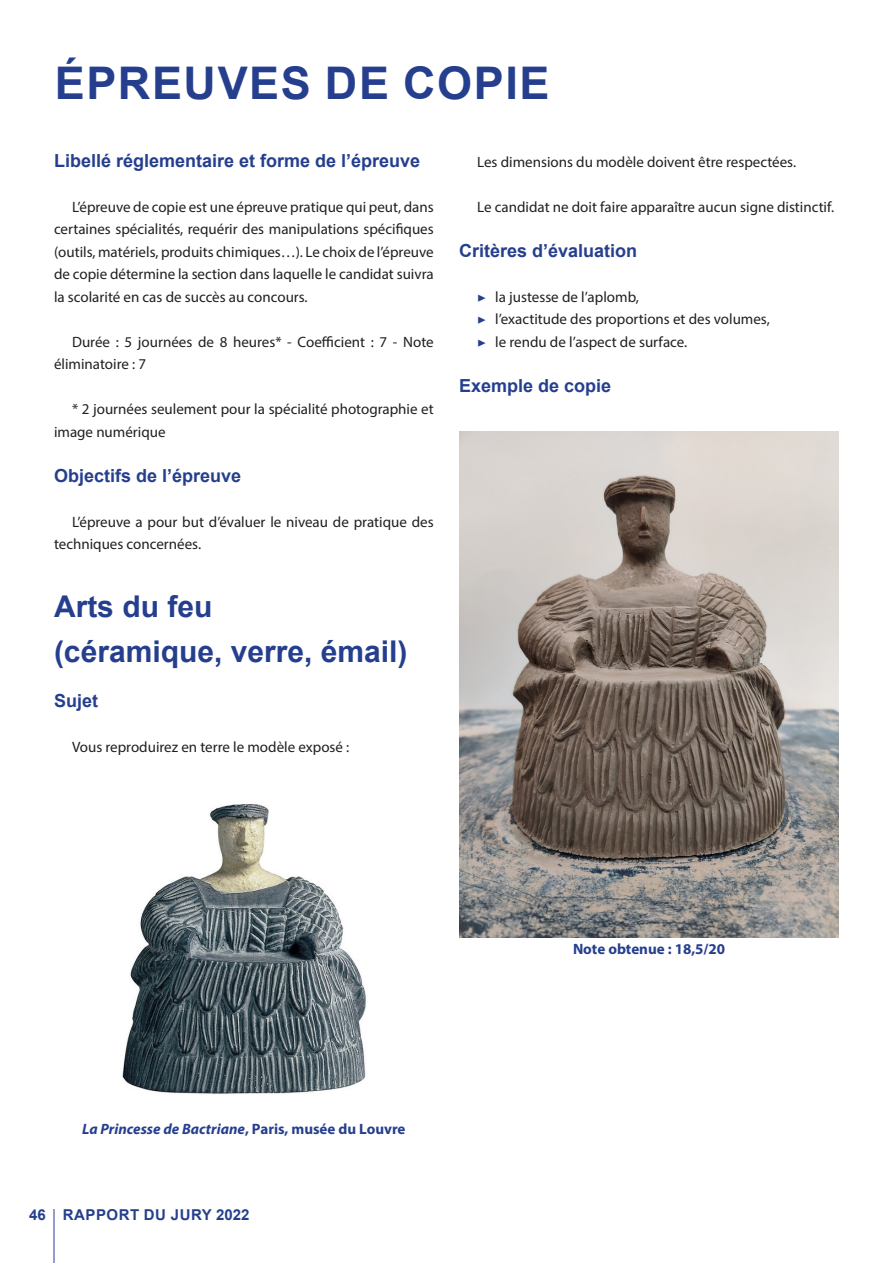
<style>
.page{position:relative;width:893px;height:1263px;background:#fff}
.page>*{position:absolute;margin:0;border:0;box-sizing:border-box;transform-origin:0 0}
.SECTION{font:700 45px "Arial";letter-spacing:.035em;color:#253f8e}
.t1{font:700 30px/45px "Arial";color:#253f8e}
.SUBPART{font:700 18px "Arial";color:#253f8e}
.t2{font:15px/22.5px "Myriad Pro";color:#231f20}
.LEGEND{font:italic 700 15px "Myriad Pro";color:#253f8e}
.t3{font:700 15px "Arial";color:#253f8e}
.LEGEND-2{font:700 15px "Myriad Pro";color:#253f8e}
.s1{font-family:"Minion Pro";color:#253f8e}
.s2{font-style:normal}
</style>
<div class="page">
<hr style="left:54px;top:1209px;width:1px;height:54px;background:#253f8e">
<img style="left:122px;top:804px;width:244px;height:290px">
<img style="left:459px;top:431px;width:380px;height:506px">
<p class="SECTION" style="left:55px;top:51px;width:496px">ÉPREUVES DE COPIE</p>
<p class="SUBPART" style="left:54px;top:147px;width:368px">Libellé réglementaire et forme de l’épreuve</p>
<p class="t2" style="left:54px;top:195px;width:381px;text-align:justify;text-indent:18px">L’épreuve de copie est une épreuve pratique qui peut, dans certaines spécialités, requérir des manipulations spécifiques (outils, matériels, produits chimiques…). Le choix de l’épreuve de copie détermine la section dans laquelle le candidat suivra la scolarité en cas de succès au concours.</p>
<p class="t2" style="left:54px;top:330px;width:381px;text-indent:18px">Durée : 5 journées de 8 heures* - Coefficient : 7 - Note éliminatoire : 7</p>
<p class="t2" style="left:54px;top:397px;width:381px;text-indent:18px">* 2 journées seulement pour la spécialité photographie et image numérique</p>
<p class="SUBPART" style="left:54px;top:462px;width:189px">Objectifs de l’épreuve</p>
<p class="t2" style="left:54px;top:510px;width:381px;text-indent:18px">L’épreuve a pour but d’évaluer le niveau de pratique des techniques concernées.</p>
<p class="t1" style="left:54px;top:584px;width:355px">Arts du feu<br>(céramique, verre, émail)</p>
<p class="SUBPART" style="left:54px;top:687px;width:46px">Sujet</p>
<p class="t2" style="left:72px;top:735px;width:279px">Vous reproduirez en terre le modèle exposé :</p>
<p class="t2" style="left:477px;top:150px;width:320px">Les dimensions du modèle doivent être respectées.</p>
<p class="t2" style="left:477px;top:195px;width:358px">Le candidat ne doit faire apparaître aucun signe distinctif.</p>
<p class="SUBPART" style="left:459px;top:237px;width:180px">Critères d’évaluation</p>
<p class="t2" style="left:477px;top:285px;width:163px"><span class="s1">▶</span> la justesse de l’aplomb,</p>
<p class="t2" style="left:477px;top:307px;width:294px"><span class="s1">▶</span> l’exactitude des proportions et des volumes,</p>
<p class="t2" style="left:477px;top:330px;width:212px"><span class="s1">▶</span> le rendu de l’aspect de surface.</p>
<p class="SUBPART" style="left:459px;top:372px;width:154px">Exemple de copie</p>
<p class="LEGEND" style="left:82px;top:1119px;width:325px">La Princesse de Bactriane<span class="s2">, Paris, musée du Louvre</span></p>
<p class="t3" style="left:29px;top:1204px;width:57px">46 Rapport</p>
<p class="t3" style="left:144px;top:1204px;width:48px">du Jury</p>
<p class="t3" style="left:216px;top:1204px;width:35px">2022</p>
<p class="LEGEND-2" style="left:573px;top:939px;width:154px">Note obtenue : 18,5/20</p>
</div>
